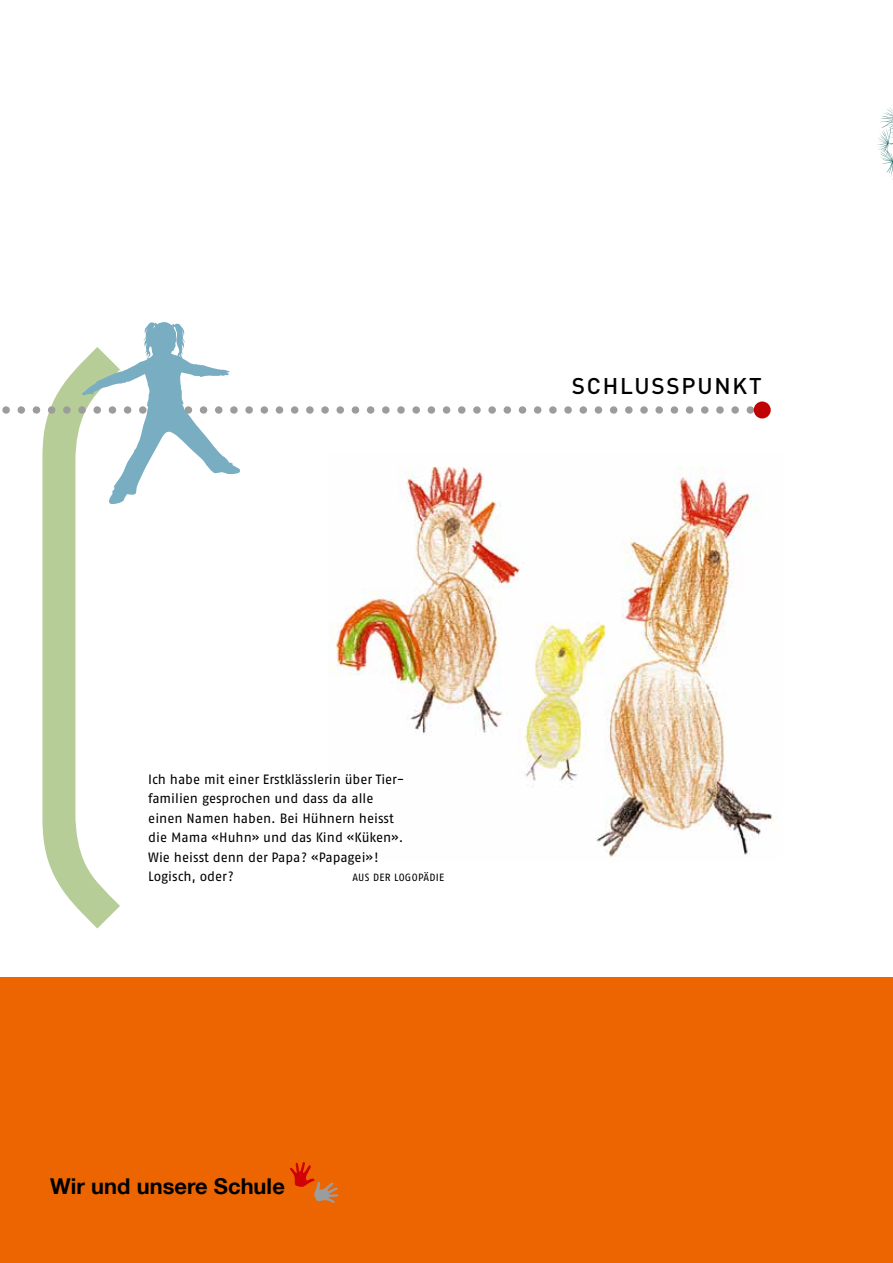
<style>
.page{position:relative;width:893px;height:1263px;background:#fff}
.page>*{position:absolute;margin:0;border:0;box-sizing:border-box;transform-origin:0 0}
.t1{font:300 646.05px "DINOT";color:#b6cd98}
.t2{font:500 22.5px "DINOT";letter-spacing:.08em;color:#000}
.t3{font:700 21.9px "Helvetica Neue LT Com";color:#000}
.t4{font:13.5px/19.5px "Fago OT";color:#000}
.t5{font:10.5px "Fago OT";letter-spacing:.03em;color:#000}
</style>
<div class="page">
<svg style="left:877px;top:107px;width:16px;height:73px"></svg>
<div style="left:754px;top:401px;width:17px;height:17px;background:#c00304;border-radius:50%"></div>
<div style="left:0;top:977px;width:893px;height:286px;background:#ec6500"></div>
<svg style="left:290px;top:1162px;width:49px;height:41px"></svg>
<svg style="left:2px;top:322px;width:748px;height:182px"></svg>
<img style="left:329px;top:452px;width:446px;height:405px">
<h1 class="t1" style="left:-20px;top:195px;width:185px">(</h1>
<p class="t4" style="left:148px;top:769px;width:258px">Ich habe mit einer Erstklässlerin über Tier&shy;familien gesprochen und dass da alle einen Namen haben. Bei Hühnern heisst die Mama «Huhn» und das Kind «Küken».<br>Wie heisst denn der Papa ? «Papagei» !<br>Logisch, oder ?</p>
<p class="t5" style="left:352px;top:871px;width:93px">AUS DER LOGOPÄDIE</p>
<h3 class="t3" style="left:50px;top:1172px;width:236px">Wir und unsere Schule</h3>
<h2 class="t2" style="left:572px;top:370px;width:191px">SCHLUSSPUNKT</h2>
</div>
